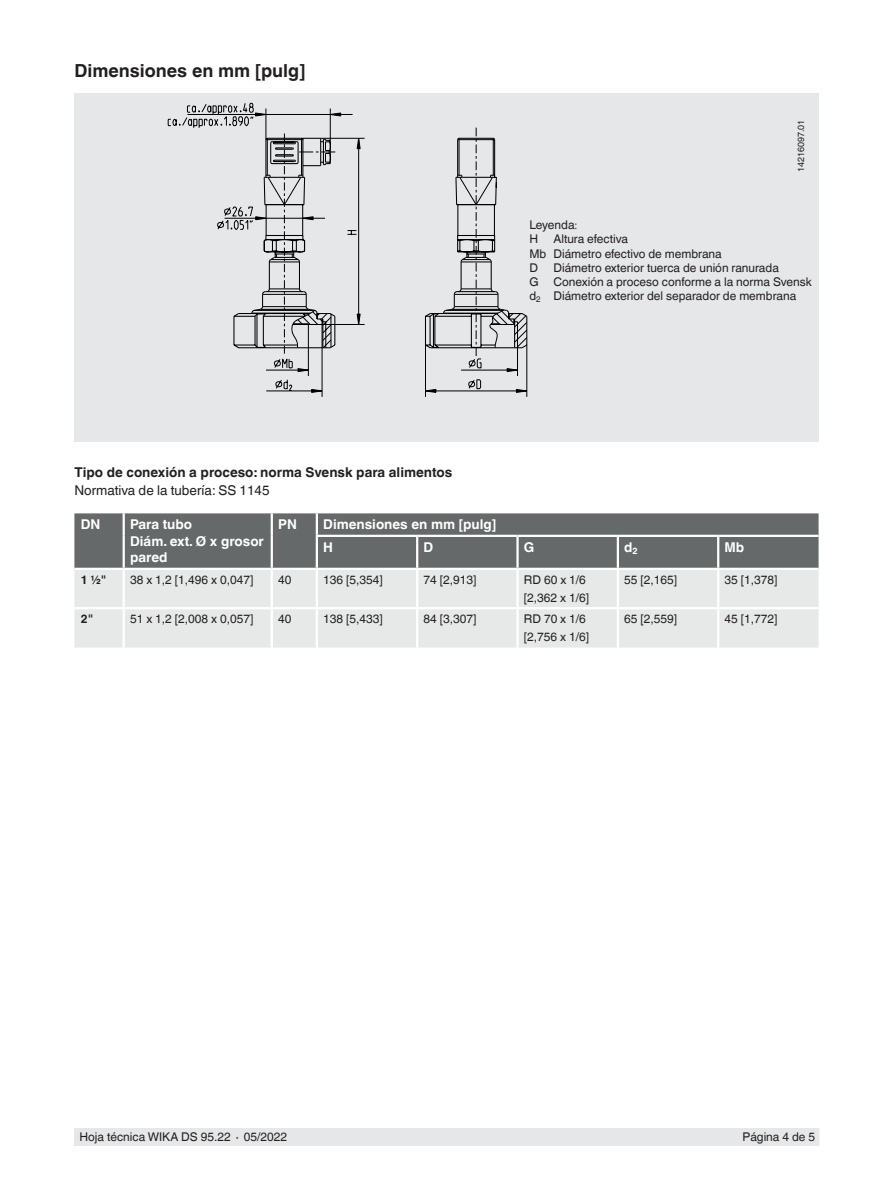
<style>
.page{position:relative;width:893px;height:1188px;background:#fff}
.page>*{position:absolute;margin:0;border:0;box-sizing:border-box;transform-origin:0 0}
.t1{font:700 18px "Helvetica World";color:#231f20}
.t2{font:700 13.5px/16.5px "Helvetica World";color:#fff}
.t3{font:700 13.5px "Helvetica World";color:#231f20}
.t4{font:13.5px "Helvetica World";color:#231f20}
.t5{font:12px/14.2px "Helvetica World";color:#231f20}
.t6{font:700 12px "Helvetica World";color:#231f20}
.t7{font:9px "Helvetica World";color:#231f20}
.s1{font-size:10.5px}
</style>
<div class="page">
<div style="left:75px;top:1128px;width:744px;height:17px;background:#e6e7e9"></div>
<div style="left:74px;top:94px;width:745px;height:348px;background:#e6e7e9"></div>
<svg style="left:425px;top:128px;width:103px;height:269px"></svg>
<svg style="left:510px;top:137px;width:18px;height:212px"></svg>
<svg style="left:425px;top:137px;width:85px;height:212px"></svg>
<svg style="left:168px;top:103px;width:197px;height:294px"></svg>
<div style="left:74px;top:513px;width:745px;height:55px;background:#666969"></div>
<div style="left:74px;top:570px;width:745px;height:78px;background:#e7e9e8"></div>
<hr style="left:123px;top:513px;width:2px;height:23px;background:#fff">
<hr style="left:123px;top:536px;width:2px;height:32px;background:#fff">
<hr style="left:271px;top:513px;width:2px;height:23px;background:#fff">
<hr style="left:271px;top:536px;width:2px;height:32px;background:#fff">
<hr style="left:316px;top:513px;width:2px;height:22px;background:#fff">
<hr style="left:316px;top:537px;width:2px;height:31px;background:#fff">
<hr style="left:416px;top:537px;width:2px;height:31px;background:#fff">
<hr style="left:516px;top:537px;width:3px;height:31px;background:#fff">
<hr style="left:617px;top:537px;width:2px;height:31px;background:#fff">
<hr style="left:717px;top:537px;width:2px;height:31px;background:#fff">
<hr style="left:316px;top:570px;width:2px;height:37px;background:#fff">
<hr style="left:516px;top:570px;width:3px;height:37px;background:#fff">
<hr style="left:617px;top:570px;width:2px;height:37px;background:#fff">
<hr style="left:717px;top:570px;width:2px;height:37px;background:#fff">
<hr style="left:317px;top:607px;width:100px;height:2px;background:#fff">
<hr style="left:316px;top:609px;width:2px;height:39px;background:#fff">
<hr style="left:518px;top:607px;width:100px;height:2px;background:#fff">
<hr style="left:516px;top:609px;width:3px;height:39px;background:#fff">
<hr style="left:617px;top:609px;width:2px;height:39px;background:#fff">
<hr style="left:717px;top:609px;width:2px;height:39px;background:#fff">
<hr style="left:123px;top:570px;width:2px;height:37px;background:#fff">
<hr style="left:271px;top:570px;width:2px;height:37px;background:#fff">
<hr style="left:416px;top:570px;width:2px;height:37px;background:#fff">
<hr style="left:74px;top:607px;width:50px;height:2px;background:#fff">
<hr style="left:124px;top:607px;width:148px;height:2px;background:#fff">
<hr style="left:123px;top:609px;width:2px;height:39px;background:#fff">
<hr style="left:272px;top:607px;width:45px;height:2px;background:#fff">
<hr style="left:271px;top:609px;width:2px;height:39px;background:#fff">
<hr style="left:417px;top:607px;width:101px;height:2px;background:#fff">
<hr style="left:416px;top:609px;width:2px;height:39px;background:#fff">
<hr style="left:618px;top:607px;width:100px;height:2px;background:#fff">
<hr style="left:718px;top:607px;width:101px;height:2px;background:#fff">
<hr style="left:316px;top:535px;width:101px;height:2px;background:#fff">
<hr style="left:417px;top:535px;width:101px;height:2px;background:#fff">
<hr style="left:518px;top:535px;width:100px;height:2px;background:#fff">
<hr style="left:618px;top:535px;width:100px;height:2px;background:#fff">
<hr style="left:718px;top:535px;width:101px;height:2px;background:#fff">
<h1 class="t1" style="left:74px;top:60px;width:232px">Dimensiones en mm [pulg]</h1>
<p class="t7" style="left:796px;top:172px;width:54px;rotate:-90deg">14216097.01</p>
<p class="t5" style="left:529px;top:217px;width:50px">Leyenda<span class="s1">:<br></span>H</p>
<p class="t5" style="left:529px;top:232px;width:194px;text-indent:24px">Altura efectiva<br>Mb Diámetro efectivo de membrana<br>D</p>
<p class="t5" style="left:529px;top:260px;width:284px;text-indent:24px">Diámetro exterior tuerca de unión ranurada<br>G Conexión a proceso conforme a la norma Svensk d<sub>2</sub> Diámetro exterior del separador de membrana</p>
<p class="t3" style="left:74px;top:465px;width:380px">Tipo de conexión a proceso: norma Svensk para alimentos</p>
<p class="t4" style="left:74px;top:483px;width:197px">Normativa de la tubería: SS 1145</p>
<p class="t2" style="left:81px;top:517px;width:21px">DN</p>
<p class="t2" style="left:130px;top:517px;width:135px">Para tubo<br>Diám. ext. Ø x grosor pared</p>
<p class="t2" style="left:278px;top:517px;width:20px">PN</p>
<p class="t2" style="left:323px;top:514px;width:175px;line-height:22.5px">Dimensiones en mm [pulg]<br>H</p>
<p class="t2" style="left:424px;top:539px;width:11px">D</p>
<p class="t2" style="left:524px;top:539px;width:12px">G</p>
<p class="t2" style="left:624px;top:539px;width:15px">d<sub>2</sub></p>
<p class="t2" style="left:725px;top:539px;width:21px">Mb</p>
<p class="t6" style="left:81px;top:573px;width:27px">1 1/2"</p>
<p class="t5" style="left:130px;top:573px;width:125px">38 x 1,2 [1,496 x 0,047]</p>
<p class="t5" style="left:278px;top:573px;width:15px">40</p>
<p class="t5" style="left:323px;top:573px;width:61px">136 [5,354]</p>
<p class="t5" style="left:424px;top:573px;width:54px">74 [2,913]</p>
<p class="t5" style="left:524px;top:571px;width:67px;line-height:18px">RD 60 x 1/6 [2,362 x 1/6]</p>
<p class="t5" style="left:624px;top:573px;width:54px">55 [2,165]</p>
<p class="t5" style="left:725px;top:573px;width:54px">35 [1,378]</p>
<p class="t6" style="left:81px;top:612px;width:14px">2"</p>
<p class="t5" style="left:130px;top:612px;width:125px">51 x 1,2 [2,008 x 0,057]</p>
<p class="t5" style="left:278px;top:612px;width:15px">40</p>
<p class="t5" style="left:323px;top:612px;width:61px">138 [5,433]</p>
<p class="t5" style="left:424px;top:612px;width:54px">84 [3,307]</p>
<p class="t5" style="left:524px;top:610px;width:67px;line-height:18px">RD 70 x 1/6 [2,756 x 1/6]</p>
<p class="t5" style="left:624px;top:612px;width:54px">65 [2,559]</p>
<p class="t5" style="left:725px;top:612px;width:54px">45 [1,772]</p>
<p class="t5" style="left:80px;top:1130px;width:209px">Hoja técnica WIKA DS 95.22 ∙ 05/2022</p>
<p class="t5" style="left:743px;top:1130px;width:74px">Página 4 de 5</p>
</div>
